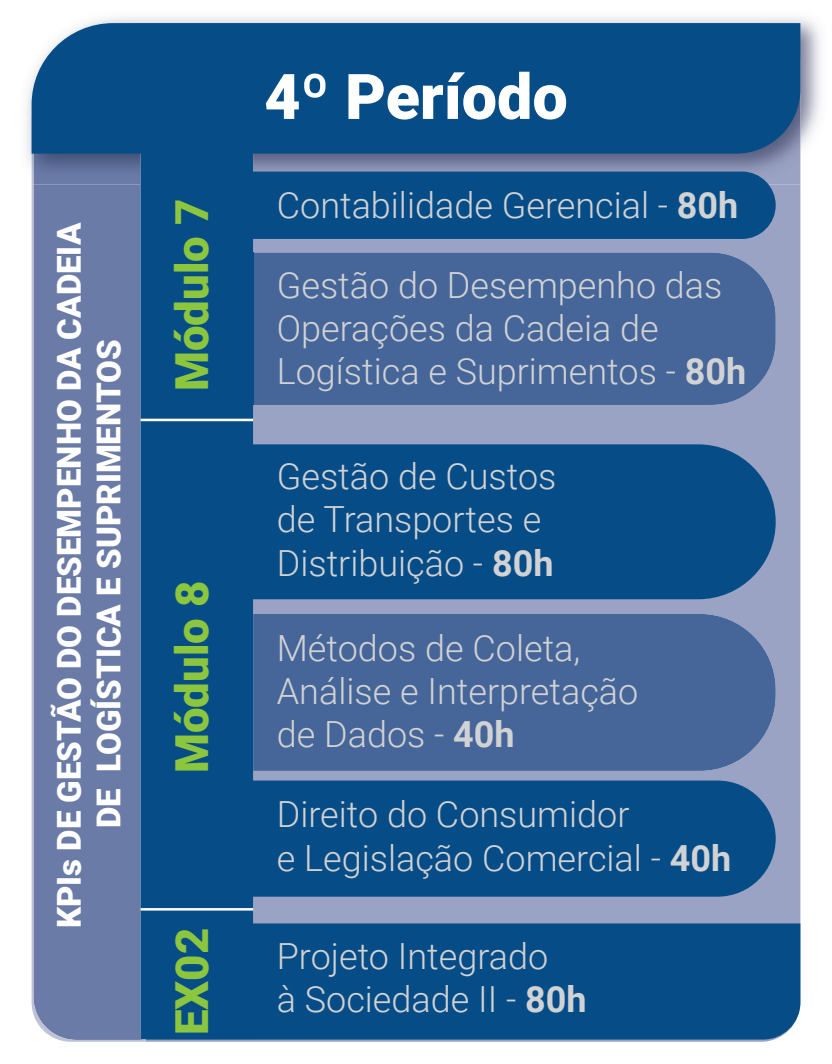
<style>
.page{position:relative;width:832px;height:1064px;background:#fff}
.page>*{position:absolute;margin:0;border:0;box-sizing:border-box;transform-origin:0 0}
.t1{font:900 63px "Roboto";color:#fff}
.t2{font:900 45.6px "Roboto";color:#8bc63e}
.t3{font:300 36px/43.2px "Roboto";color:#d1d2d4}
.t4{font:900 33px/39.6px "Roboto";color:#fff;text-align:center}
.s1{font-weight:700}
</style>
<div class="page">
<div style="left:145px;top:185px;width:655px;height:856px;background:#9aa3c4"></div>
<div style="left:32px;top:185px;width:113px;height:856px;background:#6b7ba7"></div>
<img style="left:26px;top:17px;width:795px;height:168px">
<img style="left:253px;top:154px;width:547px;height:31px">
<img style="left:30px;top:121px;width:2px;height:64px">
<img style="left:32px;top:154px;width:109px;height:31px">
<div style="left:32px;top:23px;width:768px;height:131px;background:#064d87"></div>
<div style="left:253px;top:614px;width:522px;height:156px;background:#466699"></div>
<div style="left:141px;top:96px;width:112px;height:943px;background:#064d87"></div>
<div style="left:152px;top:171px;width:623px;height:68px;background:#064d87;border-radius:34px"></div>
<div style="left:152px;top:444px;width:623px;height:155px;background:#064d87"></div>
<div style="left:146px;top:780px;width:629px;height:116px;background:#064d87"></div>
<div style="left:253px;top:252px;width:522px;height:153px;background:#466699"></div>
<div style="left:146px;top:252px;width:107px;height:153px;background:#064d87"></div>
<div style="left:146px;top:923px;width:654px;height:116px;background:#064d87"></div>
<hr style="left:141px;top:418px;width:112px;height:3px;background:#fff">
<hr style="left:141px;top:907px;width:112px;height:3px;background:#fff">
<p class="t4" style="left:48px;top:928px;width:707px;rotate:-90deg">KPIs DE GESTÃO DO DESEMPENHO DA CADEIA<br>DE LOGÍSTICA E SUPRIMENTOS</p>
<p class="t2" style="left:160px;top:391px;width:194px;rotate:-90deg">Módulo 7</p>
<p class="t2" style="left:160px;top:773px;width:194px;rotate:-90deg">Módulo 8</p>
<p class="t2" style="left:160px;top:1035px;width:109px;rotate:-90deg">EX02</p>
<h1 class="t1" style="left:264px;top:52px;width:305px">4º Período</h1>
<p class="t3" style="left:277px;top:182px;width:463px">Contabilidade Gerencial - <span class="s1">80h</span></p>
<p class="t3" style="left:277px;top:262px;width:471px">Gestão do Desempenho das<br>Operações da Cadeia de<br>Logística e Suprimentos - <span class="s1">80h</span></p>
<p class="t3" style="left:277px;top:453px;width:281px">Gestão de Custos de Transportes e<br>Distribuição - <span class="s1">80h</span></p>
<p class="t3" style="left:277px;top:624px;width:363px">Métodos de Coleta,<br>Análise e Interpretação de Dados - <span class="s1">40h</span></p>
<p class="t3" style="left:277px;top:791px;width:456px">Direito do Consumidor<br>e Legislação Comercial - <span class="s1">40h</span></p>
<p class="t3" style="left:277px;top:932px;width:311px">Projeto Integrado<br>à Sociedade II - <span class="s1">80h</span></p>
</div>
